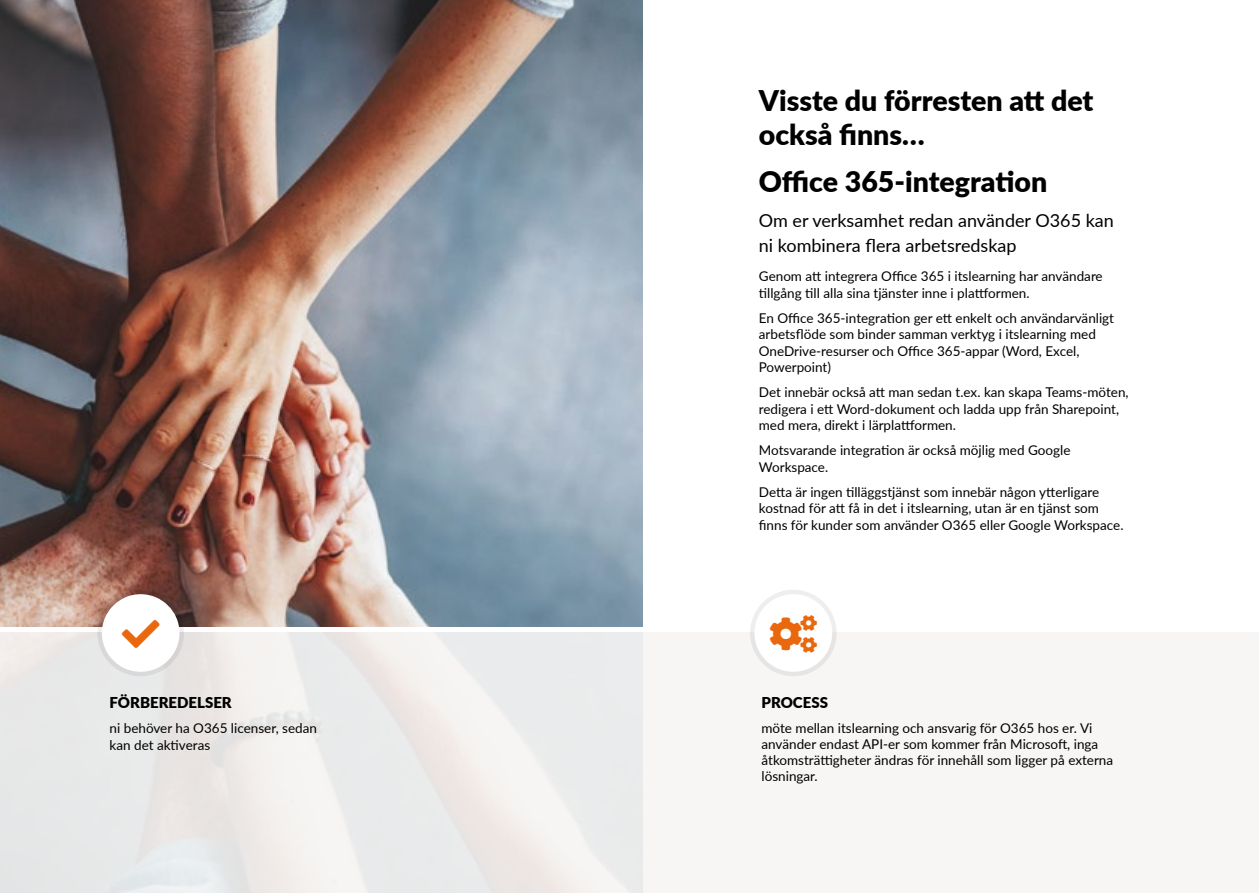
<style>
.page{position:relative;width:1259px;height:893px;background:#fff}
.page>*{position:absolute;margin:0;border:0;box-sizing:border-box;transform-origin:0 0}
.t1{font:900 28.5px/34.2px "Lato";color:#000}
.t2{font:18px/25.2px "Lato";color:#000}
.t3{font:900 15px "Lato";color:#000}
.t4{font:13.5px/16.5px "Lato";color:#000}
</style>
<div class="page">
<div style="left:617px;top:632px;width:642px;height:261px;background:#f7f6f5"></div>
<img style="left:0;top:0;width:642px;height:627px">
<div style="left:102px;top:594px;width:77px;height:78px;background:#fff;border-radius:50%"></div>
<div style="left:97px;top:590px;width:87px;height:86px;border:4px solid #020203;border-radius:50%"></div>
<div style="left:754px;top:594px;width:78px;height:78px;background:#fff;border-radius:50%"></div>
<div style="left:750px;top:590px;width:86px;height:86px;border:4px solid #020203;border-radius:50%"></div>
<p class="t3" style="left:110px;top:692px;width:124px">FÖRBEREDELSER</p>
<p class="t4" style="left:110px;top:720px;width:209px">ni behöver ha O365 licenser, sedan kan det aktiveras</p>
<h1 class="t1" style="left:759px;top:82px;width:336px">Visste du förresten att det också finns…</h1>
<h1 class="t1" style="left:759px;top:164px;width:290px">Office 365-integration</h1>
<h2 class="t2" style="left:759px;top:207px;width:356px">Om er verksamhet redan använder O365 kan ni kombinera flera arbetsredskap</h2>
<p class="t4" style="left:759px;top:267px;width:345px">Genom att integrera Office 365 i itslearning har användare tillgång till alla sina tjänster inne i plattformen.</p>
<p class="t4" style="left:759px;top:309px;width:357px">En Office 365-integration ger ett enkelt och användarvänligt arbetsflöde som binder samman verktyg i itslearning med OneDrive-resurser och Office 365-appar (Word, Excel, Powerpoint)</p>
<p class="t4" style="left:759px;top:383px;width:371px">Det innebär också att man sedan t.ex. kan skapa Teams-möten, redigera i ett Word-dokument och ladda upp från Sharepoint, med mera, direkt i lärplattformen.</p>
<p class="t4" style="left:759px;top:441px;width:313px">Motsvarande integration är också möjlig med Google<br>Workspace.</p>
<p class="t4" style="left:759px;top:483px;width:366px">Detta är ingen tilläggstjänst som innebär någon ytterligare kostnad för att få in det i itslearning, utan är en tjänst som finns för kunder som använder O365 eller Google Workspace.</p>
<p class="t3" style="left:761px;top:691px;width:68px">PROCESS</p>
<p class="t4" style="left:761px;top:719px;width:353px">möte mellan itslearning och ansvarig för O365 hos er. Vi använder endast API-er som kommer från Microsoft, inga åtkomsträttigheter ändras för innehåll som ligger på externa lösningar.</p>
</div>
